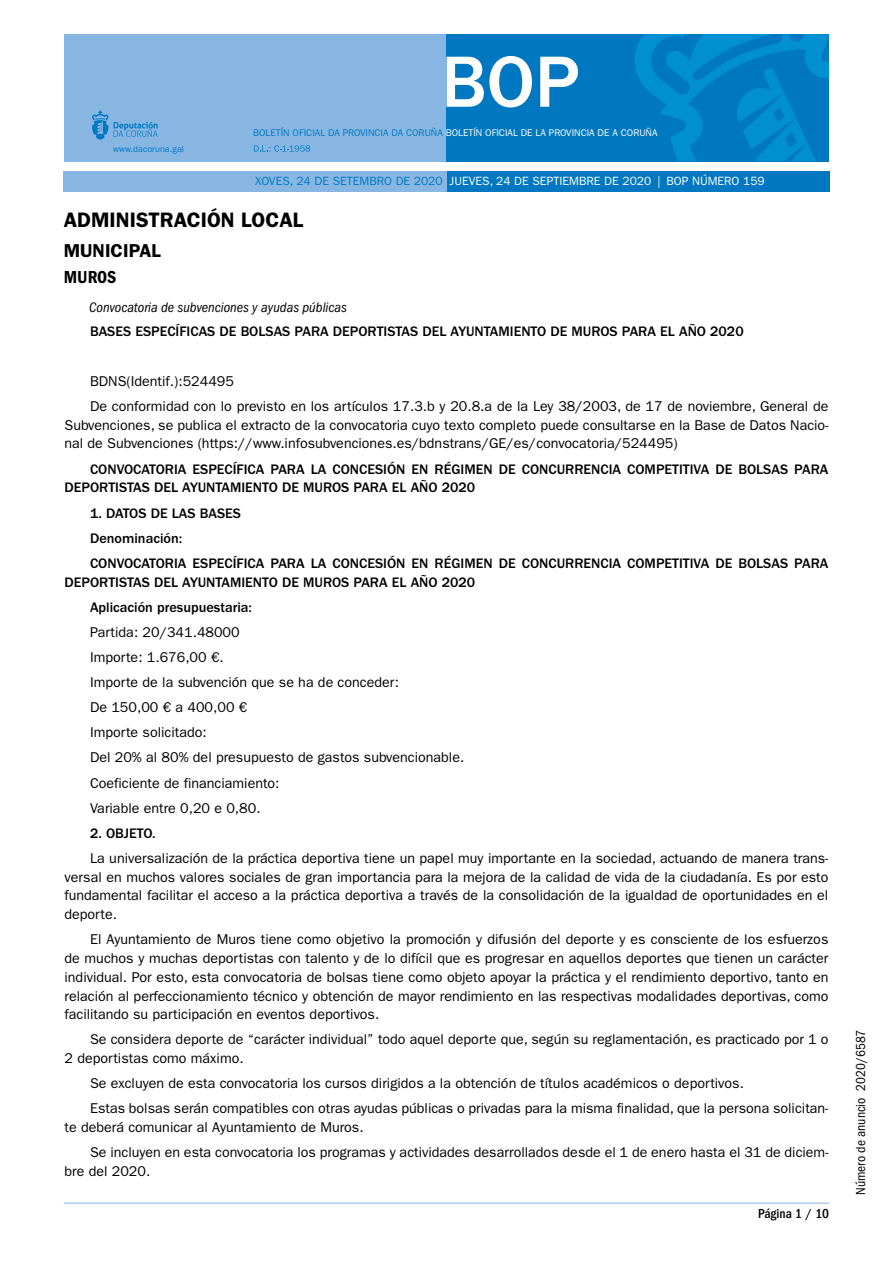
<style>
.page{position:relative;width:893px;height:1263px;background:#fff}
.page>*{position:absolute;margin:0;border:0;box-sizing:border-box;transform-origin:0 0}
.t1{font:500 75px "ITC Franklin Gothic Std";color:#fff}
.t2{font:600 21px "ITC Franklin Gothic Std";color:#000}
.t3{font:600 18.75px "ITC Franklin Gothic Std";color:#000}
.t4{font:18px "ITC Franklin Gothic Std Dm Cd";color:#000}
.t5{font:14.25px/25px "ITC Franklin Gothic Std";color:#000}
.t6{font:500 14.25px/25px "ITC Franklin Gothic Std";color:#000}
.t7{font:italic condensed 14.25px "ITC Franklin Gothic Std";color:#000}
.t8{font:condensed 13.5px "ITC Franklin Gothic Std";color:#000}
.t9{font:500 condensed 13.5px "ITC Franklin Gothic Std";color:#000}
.t10{font:12px "ITC Franklin Gothic Std";color:#fff}
.t11{font:9.75px "ITC Franklin Gothic Std";color:#fff}
.t12{font:9px "ITC Franklin Gothic Std";color:#0078c1}
.s1{color:#0078c1}
</style>
<div class="page">
<div style="left:64px;top:34px;width:382px;height:128px;background:#88b6e3"></div>
<div style="left:446px;top:34px;width:383px;height:128px;background:#0078c1"></div>
<svg style="left:254px;top:145px;width:56px;height:7px"></svg>
<svg style="left:92px;top:110px;width:66px;height:30px"></svg>
<svg style="left:635px;top:34px;width:194px;height:128px"></svg>
<div style="left:446px;top:171px;width:383px;height:20px;background:#0078c1"></div>
<div style="left:64px;top:171px;width:383px;height:20px;background:#88b6e3"></div>
<hr style="left:64px;top:1203px;width:765px;height:1px;background:#88b6e3">
<p class="t12" style="left:113px;top:143px;width:72px">www.dacoruna.gal</p>
<h1 class="t1" style="left:441px;top:40px;width:140px">BOP</h1>
<p class="t11" style="left:253px;top:127px;width:406px"><span class="s1">BOLETÍN OFICIAL DA PROVINCIA DA CORUÑA</span> BOLETÍN OFICIAL DE LA PROVINCIA DE A CORUÑA</p>
<p class="t10" style="left:255px;top:174px;width:511px"><span class="s1">XOVES, 24 DE SETEMBRO DE 2020</span> JUEVES, 24 DE SEPTIEMBRE DE 2020 | BOP NÚMERO 159</p>
<h2 class="t2" style="left:64px;top:207px;width:229px">ADMINISTRACIÓN LOCAL</h2>
<h3 class="t3" style="left:64px;top:239px;width:88px">MUNICIPAL</h3>
<p class="t4" style="left:64px;top:267px;width:54px">MUROS</p>
<p class="t7" style="left:89px;top:300px;width:259px">Convocatoria de subvenciones y ayudas públicas</p>
<p class="t6" style="left:90px;top:318px;width:655px">BASES ESPECÍFICAS DE BOLSAS PARA DEPORTISTAS DEL AYUNTAMIENTO DE MUROS PARA EL AÑO 2020</p>
<p class="t5" style="left:90px;top:369px;width:740px">BDNS(Identif.):524495<br>De conformidad con lo previsto en los artículos 17.3.b y 20.8.a de la Ley 38/2003, de 17 de noviembre, General de</p>
<p class="t5" style="left:65px;top:416px;width:765px;line-height:18.8px">Subvenciones, se publica el extracto de la convocatoria cuyo texto completo puede consultarse en la Base de Datos Nacio&shy;nal de Subvenciones (https://www.infosubvenciones.es/bdnstrans/GE/es/convocatoria/524495)</p>
<p class="t6" style="left:65px;top:460px;width:765px;line-height:18.8px;text-indent:26px">CONVOCATORIA ESPECÍFICA PARA LA CONCESIÓN EN RÉGIMEN DE CONCURRENCIA COMPETITIVA DE BOLSAS PARA<br>DEPORTISTAS DEL AYUNTAMIENTO DE MUROS PARA EL AÑO 2020</p>
<p class="t6" style="left:90px;top:500px;width:740px">1. DATOS DE LAS BASES<br>Denominación:<br>CONVOCATORIA ESPECÍFICA PARA LA CONCESIÓN EN RÉGIMEN DE CONCURRENCIA COMPETITIVA DE BOLSAS PARA</p>
<p class="t6" style="left:90px;top:569px;width:387px;text-indent:-26px">DEPORTISTAS DEL AYUNTAMIENTO DE MUROS PARA EL AÑO 2020<br>Aplicación presupuestaria:</p>
<p class="t5" style="left:90px;top:619px;width:376px">Partida: 20/341.48000<br>Importe: 1.676,00 €.<br>Importe de la subvención que se ha de conceder:<br>De 150,00 € a 400,00 €<br>Importe solicitado:<br>Del 20% al 80% del presupuesto de gastos subvencionable.<br>Coeficiente de financiamiento:<br>Variable entre 0,20 e 0,80.</p>
<p class="t6" style="left:90px;top:821px;width:67px">2. OBJETO.</p>
<p class="t5" style="left:65px;top:849px;width:765px;line-height:18.8px;text-align:justify;text-indent:26px">La universalización de la práctica deportiva tiene un papel muy importante en la sociedad, actuando de manera trans&shy;versal en muchos valores sociales de gran importancia para la mejora de la calidad de vida de la ciudadanía. Es por esto fundamental facilitar el acceso a la práctica deportiva a través de la consolidación de la igualdad de oportunidades en el deporte.</p>
<p class="t5" style="left:65px;top:930px;width:765px;line-height:18.8px;text-align:justify;text-indent:26px">El Ayuntamiento de Muros tiene como objetivo la promoción y difusión del deporte y es consciente de los esfuerzos de muchos y muchas deportistas con talento y de lo difícil que es progresar en aquellos deportes que tienen un carácter individual. Por esto, esta convocatoria de bolsas tiene como objeto apoyar la práctica y el rendimiento deportivo, tanto en relación al perfeccionamiento técnico y obtención de mayor rendimiento en las respectivas modalidades deportivas, como facilitando su participación en eventos deportivos.</p>
<p class="t5" style="left:65px;top:1030px;width:765px;line-height:18.8px;text-indent:26px">Se considera deporte de “carácter individual” todo aquel deporte que, según su reglamentación, es practicado por 1 o<br>2 deportistas como máximo.</p>
<p class="t5" style="left:90px;top:1071px;width:740px">Se excluyen de esta convocatoria los cursos dirigidos a la obtención de títulos académicos o deportivos.<br>Estas bolsas serán compatibles con otras ayudas públicas o privadas para la misma finalidad, que la persona solicitan-</p>
<p class="t5" style="left:90px;top:1115px;width:740px;text-indent:-26px">te deberá comunicar al Ayuntamiento de Muros.<br>Se incluyen en esta convocatoria los programas y actividades desarrollados desde el 1 de enero hasta el 31 de diciem-</p>
<p class="t5" style="left:65px;top:1159px;width:87px">bre del 2020.</p>
<p class="t9" style="left:758px;top:1206px;width:73px">Página 1 / 10</p>
<p class="t8" style="left:853px;top:1195px;width:167px;rotate:-90deg">Número de anuncio 2020/6587</p>
</div>
